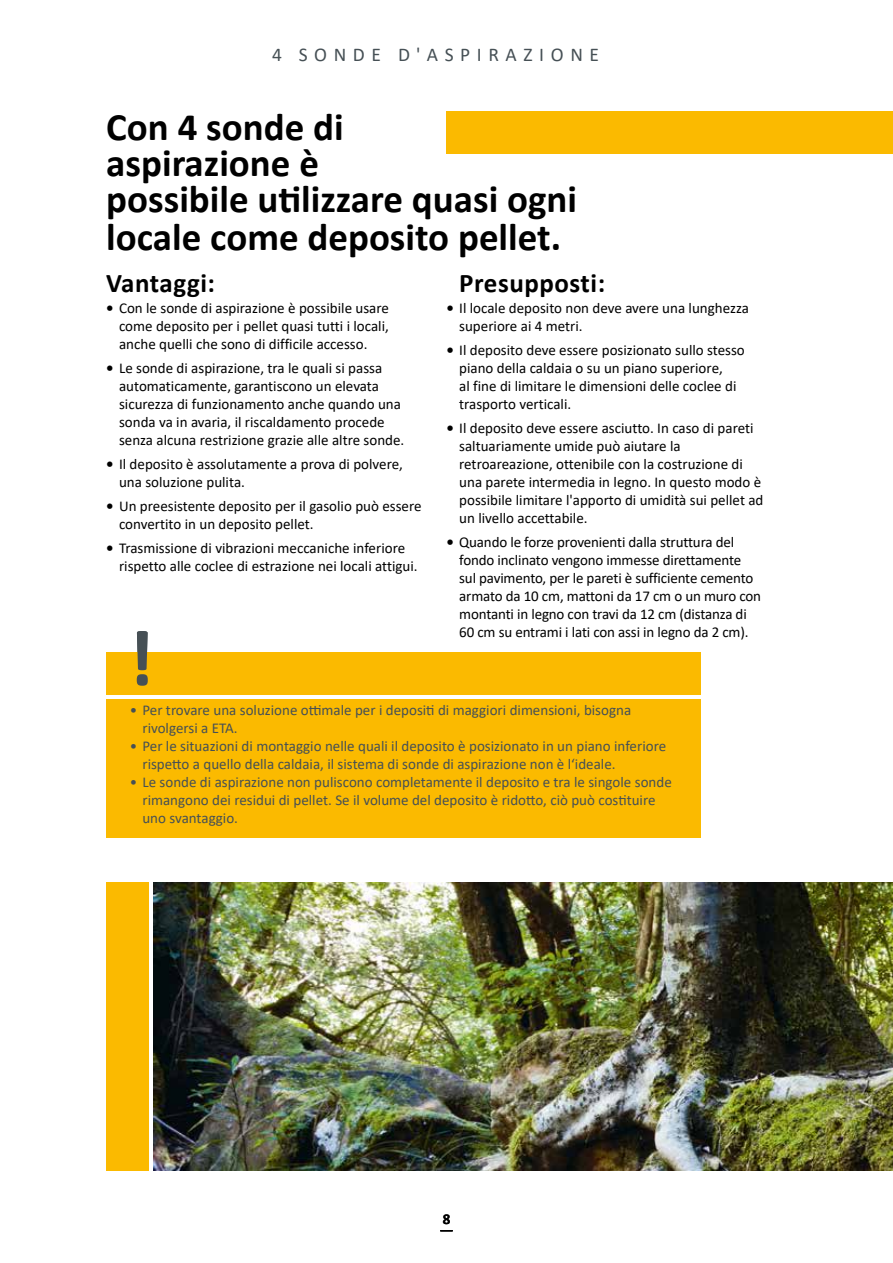
<style>
.page{position:relative;width:893px;height:1263px;background:#fff}
.page>*{position:absolute;margin:0;border:0;box-sizing:border-box;transform-origin:0 0}
.t1{font:700 80.1px "Calibri";color:#465055}
.t2{font:700 39px/36.5px "Calibri";color:#000}
.t3{font:700 27px "Calibri";letter-spacing:.02em;color:#000}
.t4{font:19.5px "Calibri";letter-spacing:.34em;color:#465055}
.t5{font:15px/18px "Calibri";color:#000}
.t6{font:15px/18px "Calibri";color:#465055}
.t7{font:700 15px "Calibri";color:#000}
.s1{font-weight:700}
</style>
<div class="page">
<img style="left:153px;top:882px;width:740px;height:288px">
<div style="left:106px;top:882px;width:43px;height:288px;background:#fbba00"></div>
<div style="left:446px;top:111px;width:447px;height:42px;background:#fbba00"></div>
<div style="left:106px;top:699px;width:595px;height:139px;background:#fbba00"></div>
<div style="left:106px;top:652px;width:595px;height:43px;background:#fbba00"></div>
<h3 class="t4" style="left:272px;top:41px;width:328px">4 SONDE D'ASPIRAZIONE</h3>
<h2 class="t2" style="left:106px;top:109px;width:472px">Con 4 sonde di<br>aspirazione è<br>possibile utilizzare quasi ogni locale come deposito pellet.</h2>
<h3 class="t3" style="left:106px;top:264px;width:110px">Vantaggi:</h3>
<p class="t5" style="left:119px;top:298px;width:271px;text-align:justify;text-indent:-13px"><span class="s1">•</span> Con le sonde di aspirazione è possibile usare come deposito per i pellet quasi tutti i locali, anche quelli che sono di difficile accesso.</p>
<p class="t5" style="left:119px;top:358px;width:287px;text-indent:-13px"><span class="s1">•</span> Le sonde di aspirazione, tra le quali si passa automaticamente, garantiscono un elevata sicurezza di funzionamento anche quando una sonda va in avaria, il riscaldamento procede senza alcuna restrizione grazie alle altre sonde.</p>
<p class="t5" style="left:119px;top:454px;width:285px;text-indent:-13px"><span class="s1">•</span> Il deposito è assolutamente a prova di polvere, una soluzione pulita.</p>
<p class="t5" style="left:119px;top:496px;width:304px;text-indent:-13px"><span class="s1">•</span> Un preesistente deposito per il gasolio può essere convertito in un deposito pellet.</p>
<p class="t5" style="left:119px;top:538px;width:300px;text-indent:-13px"><span class="s1">•</span> Trasmissione di vibrazioni meccaniche inferiore rispetto alle coclee di estrazione nei locali attigui.</p>
<h3 class="t3" style="left:459px;top:264px;width:147px">Presupposti:</h3>
<p class="t5" style="left:459px;top:298px;width:291px;text-indent:-13px"><span class="s1">•</span> Il locale deposito non deve avere una lunghezza superiore ai 4 metri.</p>
<p class="t5" style="left:459px;top:340px;width:287px;text-indent:-13px"><span class="s1">•</span> Il deposito deve essere posizionato sullo stesso piano della caldaia o su un piano superiore,<br>al fine di limitare le dimensioni delle coclee di trasporto verticali.</p>
<p class="t5" style="left:459px;top:418px;width:306px;text-indent:-13px"><span class="s1">•</span> Il deposito deve essere asciutto. In caso di pareti saltuariamente umide può aiutare la retroareazione, ottenibile con la costruzione di una parete intermedia in legno. In questo modo è possibile limitare l'apporto di umidità sui pellet ad un livello accettabile.</p>
<p class="t5" style="left:459px;top:532px;width:303px;text-indent:-13px"><span class="s1">•</span> Quando le forze provenienti dalla struttura del fondo inclinato vengono immesse direttamente sul pavimento, per le pareti è sufficiente cemento armato da 10 cm, mattoni da 17 cm o un muro con montanti in legno con travi da 12 cm (distanza di 60 cm su entrami i lati con assi in legno da 2 cm).</p>
<h1 class="t1" style="left:128px;top:602px;width:28px">!</h1>
<p class="t6" style="left:142px;top:701px;width:490px;text-indent:-13px">• Per trovare una soluzione ottimale per i depositi di maggiori dimensioni, bisogna rivolgersi a ETA.</p>
<p class="t6" style="left:142px;top:737px;width:525px;text-indent:-13px">• Per le situazioni di montaggio nelle quali il deposito è posizionato in un piano inferiore rispetto a quello della caldaia, il sistema di sonde di aspirazione non è l‘ideale.</p>
<p class="t6" style="left:142px;top:773px;width:531px;text-indent:-13px">• Le sonde di aspirazione non puliscono completamente il deposito e tra le singole sonde rimangono dei residui di pellet. Se il volume del deposito è ridotto, ciò può costituire uno svantaggio.</p>
<p class="t7" style="left:443px;top:1208px;width:9px">8</p>
</div>
